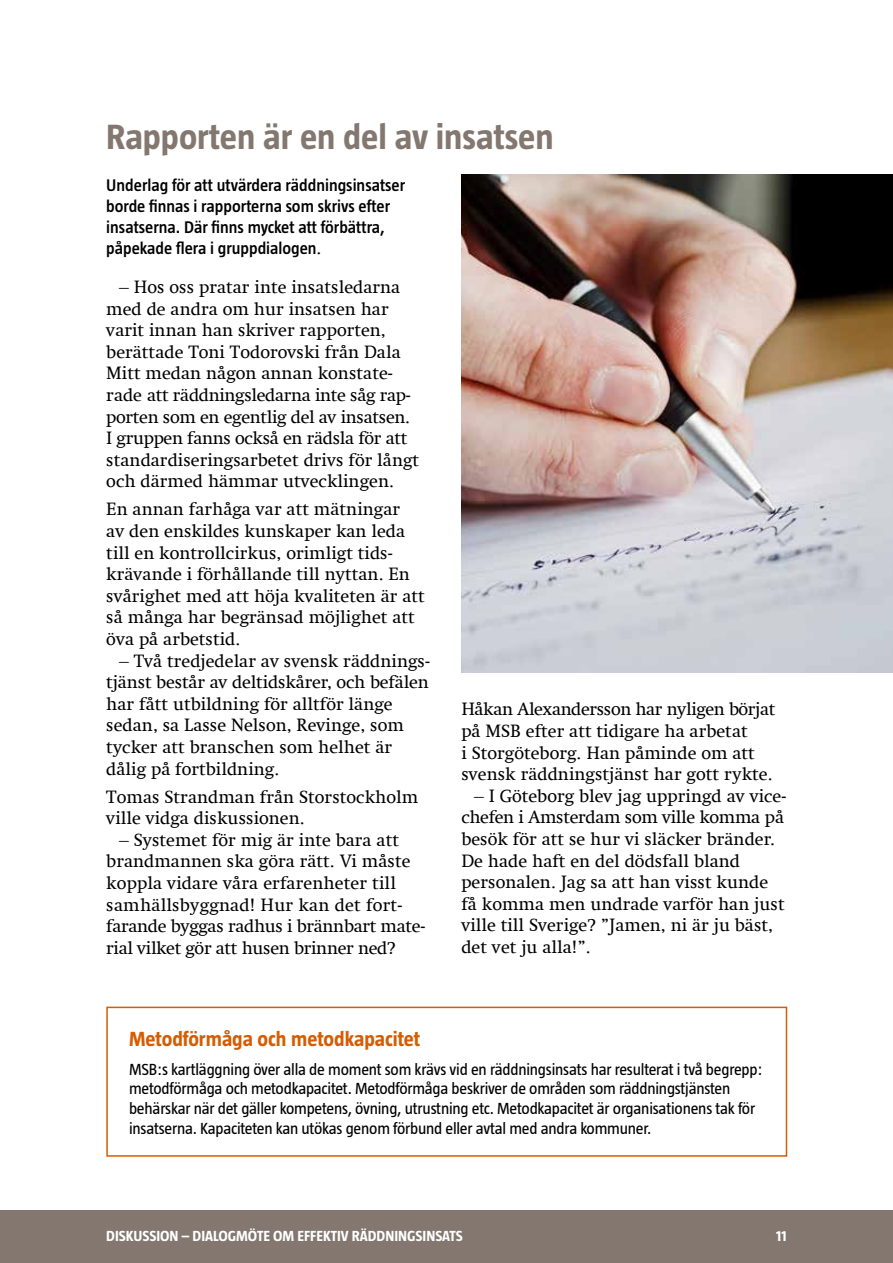
<style>
.page{position:relative;width:893px;height:1263px;background:#fff}
.page>*{position:absolute;margin:0;border:0;box-sizing:border-box;transform-origin:0 0}
.t1{font:700 36px "Taz";color:#83776f}
.t2{font:700 21px "Taz";color:#d55c00}
.t3{font:18px/21.6px "Swift Com";color:#000}
.t4{font:600 17.25px/21px "Taz";color:#000}
.t5{font:16.5px/19.8px "Taz";letter-spacing:-.01em;color:#000}
.t6{font:700 15px "Taz";color:#fff}
.s1{font-family:"Swift Com";font-weight:400;font-size:18px}
</style>
<div class="page">
<img style="left:461px;top:174px;width:432px;height:498px">
<div style="left:0;top:1210px;width:893px;height:53px;background:#83776f"></div>
<div style="left:106px;top:1007px;width:681px;height:150px;border:2px solid #d55c00"></div>
<h1 class="t1" style="left:106px;top:117px;width:449px">Rapporten är en del av insatsen</h1>
<p class="t4" style="left:106px;top:175px;width:300px">Underlag för att utvärdera räddningsinsatser borde finnas i rapporterna som skrivs efter insatserna. Där finns mycket att förbättra, påpekade flera i gruppdialogen<span class="s1">.</span></p>
<p class="t3" style="left:106px;top:276px;width:314px;text-indent:13px">– Hos oss pratar inte insatsledarna med de andra om hur insatsen har varit innan han skriver rapporten, berättade Toni Todorovski från Dala Mitt medan någon annan konstate&shy;rade att räddningsledarna inte såg rap&shy;porten som en egentlig del av insatsen.<br>I gruppen fanns också en rädsla för att standardiseringsarbetet drivs för långt och därmed hämmar utvecklingen.</p>
<p class="t3" style="left:106px;top:498px;width:320px">En annan farhåga var att mätningar<br>av den enskildes kunskaper kan leda till en kontrollcirkus, orimligt tids&shy;krävande i förhållande till nyttan. En svårighet med att höja kvaliteten är att så många har begränsad möjlighet att öva på arbetstid.</p>
<p class="t3" style="left:106px;top:650px;width:325px;text-indent:13px">– Två tredjedelar av svensk räddnings&shy;tjänst består av deltidskårer, och befälen har fått utbildning för alltför länge sedan, sa Lasse Nelson, Revinge, som tycker att branschen som helhet är dålig på fortbildning.</p>
<p class="t3" style="left:106px;top:786px;width:313px">Tomas Strandman från Storstockholm ville vidga diskussionen.</p>
<p class="t3" style="left:106px;top:829px;width:320px;text-indent:13px">– Systemet för mig är inte bara att brandmannen ska göra rätt. Vi måste koppla vidare våra erfarenheter till samhällsbyggnad! Hur kan det fort&shy;farande byggas radhus i brännbart mate&shy;rial vilket gör att husen brinner ned?</p>
<p class="t3" style="left:461px;top:698px;width:316px">Håkan Alexandersson har nyligen börjat på MSB efter att tidigare ha arbetat<br>i Storgöteborg. Han påminde om att svensk räddningstjänst har gott rykte.</p>
<p class="t3" style="left:461px;top:785px;width:326px;text-indent:13px">– I Göteborg blev jag uppringd av vice&shy;chefen i Amsterdam som ville komma på besök för att se hur vi släcker bränder.<br>De hade haft en del dödsfall bland personalen. Jag sa att han visst kunde få komma men undrade varför han just ville till Sverige? ”Jamen, ni är ju bäst, det vet ju alla!”.</p>
<p class="t2" style="left:129px;top:1027px;width:293px">Metodförmåga och metodkapacitet</p>
<p class="t5" style="left:129px;top:1059px;width:635px">MSB:s kartläggning över alla de moment som krävs vid en räddningsinsats har resulterat i två begrepp: metodförmåga och metodkapacitet. Metodförmåga beskriver de områden som räddningstjänsten behärskar när det gäller kompetens, övning, utrustning etc. Metodkapacitet är organisationens tak för insatserna. Kapaciteten kan utökas genom förbund eller avtal med andra kommuner.</p>
<p class="t6" style="left:106px;top:1227px;width:358px">DISKUSSION – DIALOGMÖTE OM EFFEKTIV RÄDDNINGSINSATS</p>
<p class="t6" style="left:776px;top:1227px;width:12px">11</p>
</div>
